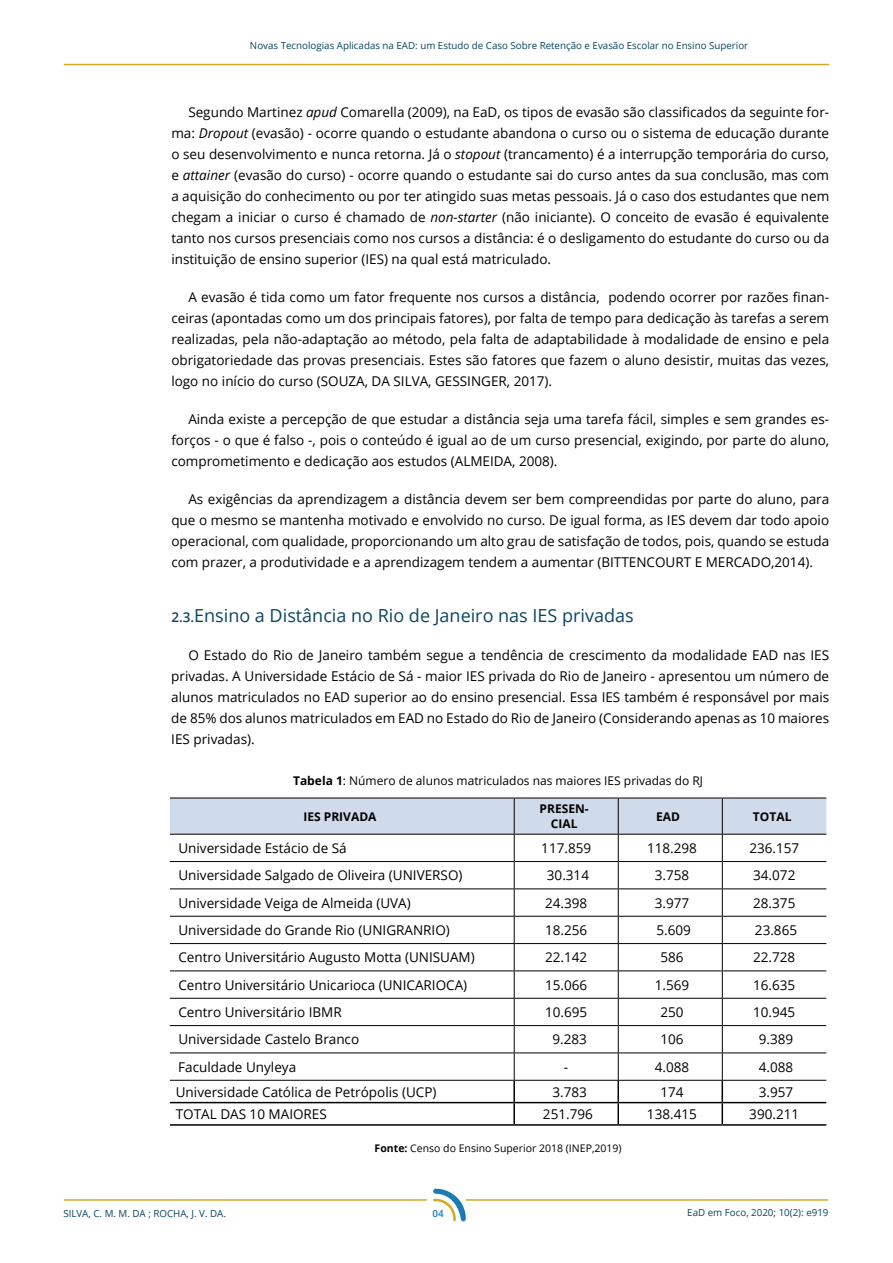
<style>
.page{position:relative;width:893px;height:1263px;background:#fff}
.page>*{position:absolute;margin:0;border:0;box-sizing:border-box;transform-origin:0 0}
.t1{font:18px "Open Sans";color:#0b4562}
.t2{font:13.5px/21px "Open Sans";color:#000;text-align:justify}
.t3{font:12px "Open Sans";color:#000}
.t4{font:700 12px/15px "Open Sans";color:#000;text-align:center}
.t5{font:10.5px "Open Sans";color:#000}
.t6{font:9.75px "Open Sans";color:#0b4562}
.t7{font:600 9.75px "Open Sans";color:#187bb2}
.s1{font-style:italic}
.s2{font-weight:600;font-size:13.5px}
.s3{font-weight:700}
</style>
<div class="page">
<hr style="left:64px;top:64px;width:765px;height:1px;background:#d3a823">
<hr style="left:466px;top:1199px;width:362px;height:2px;background:#d3a823">
<svg style="left:433px;top:1189px;width:33px;height:32px"></svg>
<hr style="left:64px;top:1199px;width:363px;height:2px;background:#d3a823">
<svg style="left:170px;top:799px;width:656px;height:281px"></svg>
<hr style="left:513px;top:1081px;width:2px;height:21px;background:#000">
<hr style="left:617px;top:1081px;width:2px;height:21px;background:#000">
<hr style="left:721px;top:1081px;width:2px;height:21px;background:#000">
<hr style="left:170px;top:1102px;width:344px;height:1px;background:#000">
<hr style="left:514px;top:1102px;width:104px;height:1px;background:#000">
<hr style="left:513px;top:1103px;width:2px;height:21px;background:#000">
<hr style="left:618px;top:1102px;width:104px;height:1px;background:#000">
<hr style="left:617px;top:1103px;width:2px;height:21px;background:#000">
<hr style="left:722px;top:1102px;width:104px;height:1px;background:#000">
<hr style="left:721px;top:1103px;width:2px;height:21px;background:#000">
<hr style="left:170px;top:1124px;width:344px;height:2px;background:#000">
<hr style="left:514px;top:1124px;width:104px;height:2px;background:#000">
<hr style="left:618px;top:1124px;width:104px;height:2px;background:#000">
<hr style="left:722px;top:1124px;width:104px;height:2px;background:#000">
<hr style="left:170px;top:798px;width:344px;height:1px;background:#000">
<hr style="left:514px;top:798px;width:104px;height:1px;background:#000">
<hr style="left:618px;top:798px;width:104px;height:1px;background:#000">
<hr style="left:722px;top:798px;width:104px;height:1px;background:#000">
<hr style="left:170px;top:834px;width:344px;height:1px;background:#000">
<hr style="left:514px;top:834px;width:104px;height:1px;background:#000">
<hr style="left:618px;top:834px;width:104px;height:1px;background:#000">
<hr style="left:722px;top:834px;width:104px;height:1px;background:#000">
<hr style="left:170px;top:1080px;width:344px;height:1px;background:#000">
<hr style="left:514px;top:1080px;width:104px;height:1px;background:#000">
<hr style="left:618px;top:1080px;width:104px;height:1px;background:#000">
<hr style="left:722px;top:1080px;width:104px;height:1px;background:#000">
<p class="t6" style="left:250px;top:39px;width:500px">Novas Tecnologias Aplicadas na EAD: um Estudo de Caso Sobre Retenção e Evasão Escolar no Ensino Superior</p>
<p class="t2" style="left:171px;top:101px;width:659px;text-indent:17px">Segundo Martinez <span class="s1">apud</span> Comarella (2009), na EaD, os tipos de evasão são classificados da seguinte for&shy;ma: <span class="s1">Dropout</span> (evasão) - ocorre quando o estudante abandona o curso ou o sistema de educação durante o seu desenvolvimento e nunca retorna. Já o <span class="s1">stopout</span> (trancamento) é a interrupção temporária do curso, e <span class="s1">attainer</span> (evasão do curso) - ocorre quando o estudante sai do curso antes da sua conclusão, mas com a aquisição do conhecimento ou por ter atingido suas metas pessoais. Já o caso dos estudantes que nem chegam a iniciar o curso é chamado de <span class="s1">non-starter</span> (não iniciante). O conceito de evasão é equivalente tanto nos cursos presenciais como nos cursos a distância: é o desligamento do estudante do curso ou da instituição de ensino superior (IES) na qual está matriculado.</p>
<p class="t2" style="left:171px;top:286px;width:659px;text-indent:17px">A evasão é tida como um fator frequente nos cursos a distância, podendo ocorrer por razões finan&shy;ceiras (apontadas como um dos principais fatores), por falta de tempo para dedicação às tarefas a serem realizadas, pela não-adaptação ao método, pela falta de adaptabilidade à modalidade de ensino e pela obrigatoriedade das provas presenciais. Estes são fatores que fazem o aluno desistir, muitas das vezes, logo no início do curso (SOUZA, DA SILVA, GESSINGER, 2017).</p>
<p class="t2" style="left:171px;top:408px;width:659px;text-indent:17px">Ainda existe a percepção de que estudar a distância seja uma tarefa fácil, simples e sem grandes es&shy;forços - o que é falso -, pois o conteúdo é igual ao de um curso presencial, exigindo, por parte do aluno, comprometimento e dedicação aos estudos (ALMEIDA, 2008).</p>
<p class="t2" style="left:171px;top:488px;width:659px;text-indent:17px">As exigências da aprendizagem a distância devem ser bem compreendidas por parte do aluno, para que o mesmo se mantenha motivado e envolvido no curso. De igual forma, as IES devem dar todo apoio operacional, com qualidade, proporcionando um alto grau de satisfação de todos, pois, quando se estuda com prazer, a produtividade e a aprendizagem tendem a aumentar (BITTENCOURT E MERCADO,2014).</p>
<h1 class="t1" style="left:171px;top:603px;width:464px"><span class="s2">2.3.</span>Ensino a Distância no Rio de Janeiro nas IES privadas</h1>
<p class="t2" style="left:171px;top:645px;width:659px;text-indent:17px">O Estado do Rio de Janeiro também segue a tendência de crescimento da modalidade EAD nas IES privadas. A Universidade Estácio de Sá - maior IES privada do Rio de Janeiro - apresentou um número de alunos matriculados no EAD superior ao do ensino presencial. Essa IES também é responsável por mais de 85% dos alunos matriculados em EAD no Estado do Rio de Janeiro (Considerando apenas as 10 maiores IES privadas).</p>
<p class="t3" style="left:293px;top:772px;width:412px"><span class="s3">Tabela 1</span>: Número de alunos matriculados nas maiores IES privadas do RJ</p>
<p class="t4" style="left:303px;top:808px;width:75px">IES PRIVADA</p>
<p class="t4" style="left:540px;top:801px;width:51px">PRESEN-<br>CIAL</p>
<p class="t4" style="left:656px;top:808px;width:25px">EAD</p>
<p class="t4" style="left:753px;top:808px;width:40px">TOTAL</p>
<p class="t2" style="left:178px;top:837px;width:170px">Universidade Estácio de Sá</p>
<p class="t2" style="left:541px;top:837px;width:51px">117.859</p>
<p class="t2" style="left:647px;top:837px;width:51px">118.298</p>
<p class="t2" style="left:749px;top:837px;width:51px">236.157</p>
<p class="t2" style="left:178px;top:865px;width:286px">Universidade Salgado de Oliveira (UNIVERSO)</p>
<p class="t2" style="left:547px;top:865px;width:44px">30.314</p>
<p class="t2" style="left:655px;top:865px;width:36px">3.758</p>
<p class="t2" style="left:753px;top:865px;width:44px">34.072</p>
<p class="t2" style="left:178px;top:892px;width:234px">Universidade Veiga de Almeida (UVA)</p>
<p class="t2" style="left:545px;top:892px;width:44px">24.398</p>
<p class="t2" style="left:655px;top:892px;width:36px">3.977</p>
<p class="t2" style="left:753px;top:892px;width:44px">28.375</p>
<p class="t2" style="left:178px;top:919px;width:273px">Universidade do Grande Rio (UNIGRANRIO)</p>
<p class="t2" style="left:545px;top:919px;width:44px">18.256</p>
<p class="t2" style="left:656px;top:919px;width:36px">5.609</p>
<p class="t2" style="left:755px;top:919px;width:44px">23.865</p>
<p class="t2" style="left:178px;top:947px;width:298px">Centro Universitário Augusto Motta (UNISUAM)</p>
<p class="t2" style="left:545px;top:947px;width:44px">22.142</p>
<p class="t2" style="left:660px;top:947px;width:25px">586</p>
<p class="t2" style="left:753px;top:947px;width:44px">22.728</p>
<p class="t2" style="left:178px;top:974px;width:290px">Centro Universitário Unicarioca (UNICARIOCA)</p>
<p class="t2" style="left:545px;top:974px;width:44px">15.066</p>
<p class="t2" style="left:655px;top:974px;width:36px">1.569</p>
<p class="t2" style="left:753px;top:974px;width:44px">16.635</p>
<p class="t2" style="left:178px;top:1001px;width:165px">Centro Universitário IBMR</p>
<p class="t2" style="left:545px;top:1001px;width:44px">10.695</p>
<p class="t2" style="left:660px;top:1001px;width:25px">250</p>
<p class="t2" style="left:753px;top:1001px;width:44px">10.945</p>
<p class="t2" style="left:178px;top:1029px;width:182px">Universidade Castelo Branco</p>
<p class="t2" style="left:552px;top:1029px;width:36px">9.283</p>
<p class="t2" style="left:660px;top:1029px;width:25px">106</p>
<p class="t2" style="left:759px;top:1029px;width:36px">9.389</p>
<p class="t2" style="left:178px;top:1056px;width:119px">Faculdade Unyleya</p>
<p class="t2" style="left:564px;top:1056px;width:6px">-</p>
<p class="t2" style="left:655px;top:1056px;width:36px">4.088</p>
<p class="t2" style="left:759px;top:1056px;width:36px">4.088</p>
<p class="t2" style="left:176px;top:1081px;width:262px">Universidade Católica de Petrópolis (UCP)</p>
<p class="t2" style="left:552px;top:1081px;width:36px">3.783</p>
<p class="t2" style="left:660px;top:1081px;width:25px">174</p>
<p class="t2" style="left:759px;top:1081px;width:36px">3.957</p>
<p class="t2" style="left:176px;top:1103px;width:153px">TOTAL DAS 10 MAIORES</p>
<p class="t2" style="left:543px;top:1103px;width:51px">251.796</p>
<p class="t2" style="left:647px;top:1103px;width:51px">138.415</p>
<p class="t2" style="left:749px;top:1103px;width:51px">390.211</p>
<p class="t5" style="left:375px;top:1141px;width:249px"><span class="s3">Fonte:</span> Censo do Ensino Superior 2018 (INEP,2019)</p>
<p class="t6" style="left:63px;top:1206px;width:164px">SILVA, C. M. M. DA ; ROCHA, J. V. DA.</p>
<p class="t6" style="left:687px;top:1206px;width:143px">EaD em Foco, 2020; 10(2): e919</p>
<p class="t7" style="left:432px;top:1207px;width:13px">04</p>
</div>
